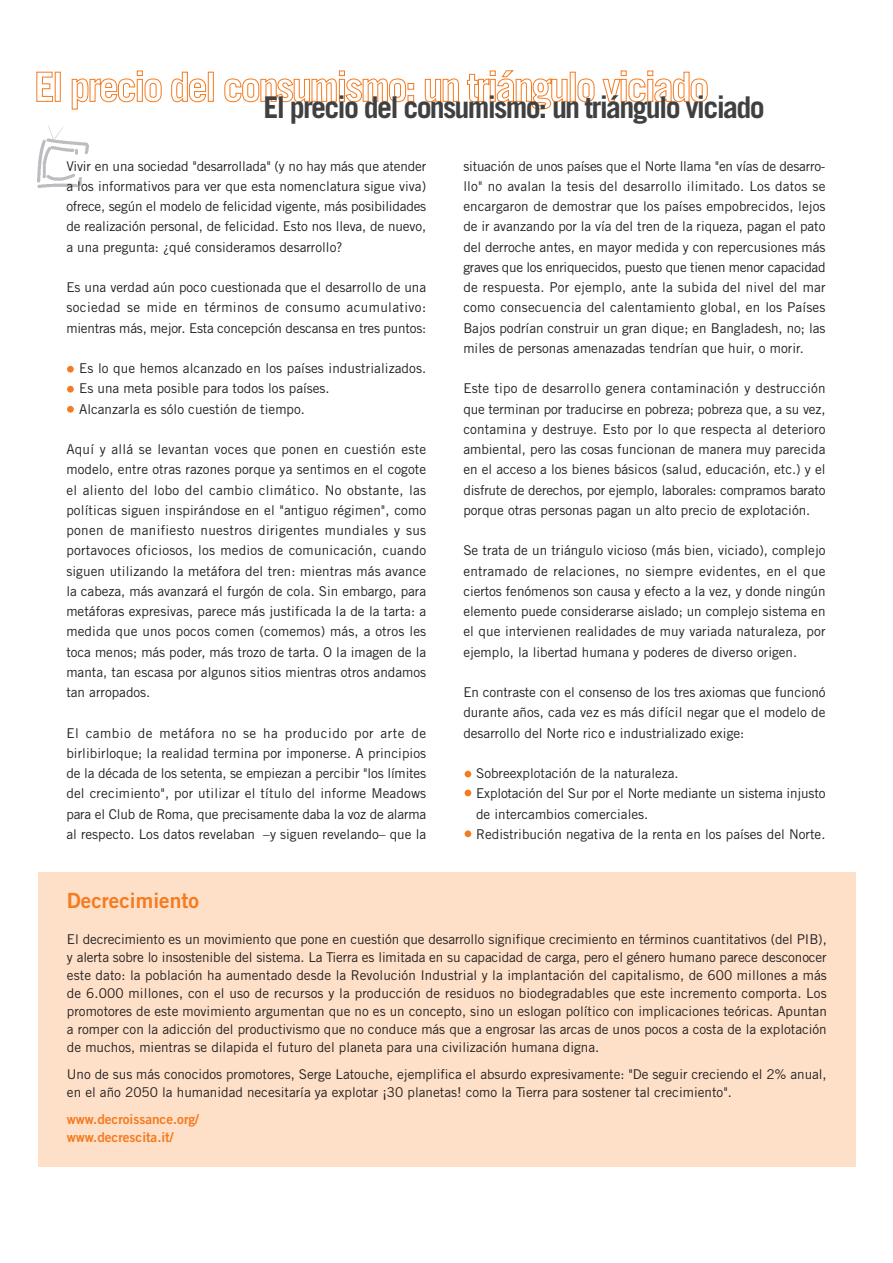
<style>
.page{position:relative;width:893px;height:1263px;background:#fff}
.page>*{position:absolute;margin:0;border:0;box-sizing:border-box;transform-origin:0 0}
.t1{font:700 30px "Trade Gothic";letter-spacing:-.06em;color:#404041}
.t2{font:21px "Trade Gothic Bold Two";color:#f47b20}
.t3{font:13.5px/20.2px "Trade Gothic";color:#231f20;text-align:justify}
.t4{font:13.5px/18px "Trade Gothic Bold Two";color:#f47b20}
</style>
<div class="page">
<svg style="left:36px;top:70px;width:671px;height:40px"></svg>
<img style="left:37px;top:126px;width:51px;height:62px">
<div style="left:67px;top:366px;width:7px;height:7px;background:#f47b20;border-radius:50%"></div>
<div style="left:67px;top:386px;width:7px;height:7px;background:#f47b20;border-radius:50%"></div>
<div style="left:67px;top:406px;width:7px;height:7px;background:#f47b20;border-radius:50%"></div>
<div style="left:464px;top:771px;width:7px;height:6px;background:#f47b20;border-radius:50%"></div>
<div style="left:464px;top:790px;width:7px;height:6px;background:#f47b20;border-radius:50%"></div>
<div style="left:464px;top:830px;width:7px;height:7px;background:#f47b20;border-radius:50%"></div>
<div style="left:38px;top:872px;width:817px;height:294px;background:#fee0c8"></div>
<h1 class="t1" style="left:263px;top:96px;width:502px">El precio del consumismo: un triángulo viciado</h1>
<p class="t3" style="left:66px;top:157px;width:361px">Vivir en una sociedad "desarrollada" (y no hay más que atender a los informativos para ver que esta nomenclatura sigue viva) ofrece, según el modelo de felicidad vigente, más posibilidades de realización personal, de felicidad. Esto nos lleva, de nuevo, a una pregunta: ¿qué consideramos desarrollo?</p>
<p class="t3" style="left:66px;top:278px;width:361px">Es una verdad aún poco cuestionada que el desarrollo de una sociedad se mide en términos de consumo acumulativo: mientras más, mejor. Esta concepción descansa en tres puntos:</p>
<p class="t3" style="left:79px;top:359px;width:348px;text-align:left">Es lo que hemos alcanzado en los países industrializados.<br>Es una meta posible para todos los países.<br>Alcanzarla es sólo cuestión de tiempo.</p>
<p class="t3" style="left:66px;top:440px;width:361px">Aquí y allá se levantan voces que ponen en cuestión este modelo, entre otras razones porque ya sentimos en el cogote el aliento del lobo del cambio climático. No obstante, las políticas siguen inspirándose en el "antiguo régimen", como ponen de manifiesto nuestros dirigentes mundiales y sus portavoces oficiosos, los medios de comunicación, cuando siguen utilizando la metáfora del tren: mientras más avance la cabeza, más avanzará el furgón de cola. Sin embargo, para metáforas expresivas, parece más justificada la de la tarta: a medida que unos pocos comen (comemos) más, a otros les toca menos; más poder, más trozo de tarta. O la imagen de la manta, tan escasa por algunos sitios mientras otros andamos tan arropados.</p>
<p class="t3" style="left:66px;top:724px;width:361px">El cambio de metáfora no se ha producido por arte de birlibirloque; la realidad termina por imponerse. A principios de la década de los setenta, se empiezan a percibir "los límites del crecimiento", por utilizar el título del informe Meadows para el Club de Roma, que precisamente daba la voz de alarma al respecto. Los datos revelaban –y siguen revelando– que la</p>
<p class="t3" style="left:463px;top:157px;width:363px">situación de unos países que el Norte llama "en vías de desarro&shy;llo" no avalan la tesis del desarrollo ilimitado. Los datos se encargaron de demostrar que los países empobrecidos, lejos de ir avanzando por la vía del tren de la riqueza, pagan el pato del derroche antes, en mayor medida y con repercusiones más graves que los enriquecidos, puesto que tienen menor capacidad de respuesta. Por ejemplo, ante la subida del nivel del mar como consecuencia del calentamiento global, en los Países Bajos podrían construir un gran dique; en Bangladesh, no; las miles de personas amenazadas tendrían que huir, o morir.</p>
<p class="t3" style="left:463px;top:380px;width:364px">Este tipo de desarrollo genera contaminación y destrucción que terminan por traducirse en pobreza; pobreza que, a su vez, contamina y destruye. Esto por lo que respecta al deterioro ambiental, pero las cosas funcionan de manera muy parecida en el acceso a los bienes básicos (salud, educación, etc.) y el disfrute de derechos, por ejemplo, laborales: compramos barato porque otras personas pagan un alto precio de explotación.</p>
<p class="t3" style="left:463px;top:542px;width:364px">Se trata de un triángulo vicioso (más bien, viciado), complejo entramado de relaciones, no siempre evidentes, en el que ciertos fenómenos son causa y efecto a la vez, y donde ningún elemento puede considerarse aislado; un complejo sistema en el que intervienen realidades de muy variada naturaleza, por ejemplo, la libertad humana y poderes de diverso origen.</p>
<p class="t3" style="left:463px;top:683px;width:363px">En contraste con el consenso de los tres axiomas que funcionó durante años, cada vez es más difícil negar que el modelo de desarrollo del Norte rico e industrializado exige:</p>
<p class="t3" style="left:476px;top:764px;width:351px;text-align:left">Sobreexplotación de la naturaleza.<br>Explotación del Sur por el Norte mediante un sistema injusto de intercambios comerciales.<br>Redistribución negativa de la renta en los países del Norte.</p>
<h2 class="t2" style="left:67px;top:893px;width:133px">Decrecimiento</h2>
<p class="t3" style="left:67px;top:932px;width:761px;line-height:18px">El decrecimiento es un movimiento que pone en cuestión que desarrollo signifique crecimiento en términos cuantitativos (del PIB), y alerta sobre lo insostenible del sistema. La Tierra es limitada en su capacidad de carga, pero el género humano parece desconocer este dato: la población ha aumentado desde la Revolución Industrial y la implantación del capitalismo, de 600 millones a más de 6.000 millones, con el uso de recursos y la producción de residuos no biodegradables que este incremento comporta. Los promotores de este movimiento argumentan que no es un concepto, sino un eslogan político con implicaciones teóricas. Apuntan a romper con la adicción del productivismo que no conduce más que a engrosar las arcas de unos pocos a costa de la explotación de muchos, mientras se dilapida el futuro del planeta para una civilización humana digna.</p>
<p class="t3" style="left:67px;top:1067px;width:761px;line-height:18px">Uno de sus más conocidos promotores, Serge Latouche, ejemplifica el absurdo expresivamente: "De seguir creciendo el 2% anual, en el año 2050 la humanidad necesitaría ya explotar ¡30 planetas! como la Tierra para sostener tal crecimiento".</p>
<p class="t4" style="left:67px;top:1112px;width:134px">www.decroissance.org/ www.decrescita.it/</p>
</div>
